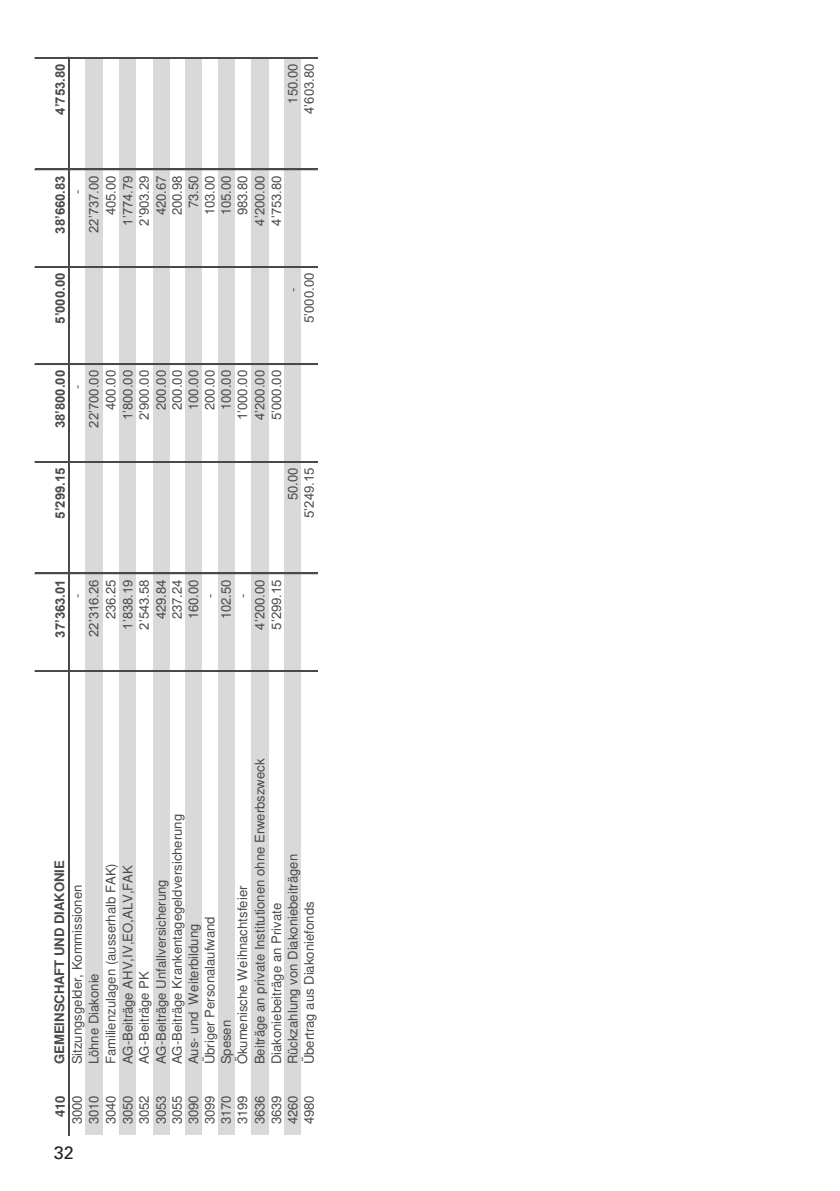
<style>
.page{position:relative;width:840px;height:1191px;background:#fff}
.page>*{position:absolute;margin:0;border:0;box-sizing:border-box;transform-origin:0 0}
.t1{font:18px "Univers LT Std";color:#231f20}
.t2{font:13.2px "Helvetica 21";color:#48494a}
.t3{font:13.2px "Arial";color:#48494a}
.t4{font:700 13.2px "Arial";color:#48494a}
.t5{font:13.2px "Helvetica Bold 20";color:#48494a}
</style>
<div class="page">
<div style="left:85px;top:57px;width:17px;height:1077px;background:#d8d9db"></div>
<div style="left:119px;top:57px;width:17px;height:1077px;background:#d8d9db"></div>
<div style="left:153px;top:57px;width:16px;height:1077px;background:#d8d9db"></div>
<div style="left:185px;top:57px;width:17px;height:1077px;background:#d8d9db"></div>
<div style="left:218px;top:57px;width:16px;height:1077px;background:#d8d9db"></div>
<div style="left:251px;top:57px;width:17px;height:1077px;background:#d8d9db"></div>
<div style="left:284px;top:57px;width:17px;height:1077px;background:#d8d9db"></div>
<hr style="left:35px;top:671px;width:282px;height:1px;background:#48494a">
<hr style="left:35px;top:670px;width:282px;height:1px;background:#48494a">
<hr style="left:35px;top:573px;width:282px;height:1px;background:#48494a">
<hr style="left:35px;top:461px;width:282px;height:1px;background:#48494a">
<hr style="left:35px;top:363px;width:282px;height:2px;background:#48494a">
<hr style="left:35px;top:267px;width:282px;height:1px;background:#48494a">
<hr style="left:35px;top:266px;width:282px;height:1px;background:#48494a">
<hr style="left:35px;top:169px;width:282px;height:1px;background:#48494a">
<hr style="left:35px;top:58px;width:282px;height:1px;background:#48494a">
<hr style="left:35px;top:57px;width:282px;height:1px;background:#48494a">
<hr style="left:68px;top:57px;width:1px;height:1078px;background:#48494a">
<p class="t4" style="left:51px;top:115px;width:53px;rotate:-90deg">4’753.80</p>
<p class="t2" style="left:287px;top:104px;width:42px;rotate:-90deg">150.00</p>
<p class="t3" style="left:300px;top:114px;width:52px;rotate:-90deg">4’603.80</p>
<p class="t4" style="left:51px;top:234px;width:60px;rotate:-90deg">38’660.83</p>
<p class="t2" style="left:72px;top:194px;width:6px;rotate:-90deg">-</p>
<p class="t2" style="left:156px;top:215px;width:42px;rotate:-90deg">420.67</p>
<p class="t2" style="left:172px;top:215px;width:42px;rotate:-90deg">200.98</p>
<p class="t3" style="left:118px;top:226px;width:52px;rotate:-90deg">1’774.79</p>
<p class="t3" style="left:135px;top:226px;width:52px;rotate:-90deg">2’903.29</p>
<p class="t2" style="left:188px;top:208px;width:34px;rotate:-90deg">73.50</p>
<p class="t2" style="left:204px;top:215px;width:42px;rotate:-90deg">103.00</p>
<p class="t2" style="left:221px;top:215px;width:42px;rotate:-90deg">105.00</p>
<p class="t2" style="left:237px;top:215px;width:42px;rotate:-90deg">983.80</p>
<p class="t2" style="left:106px;top:215px;width:42px;rotate:-90deg">405.00</p>
<p class="t3" style="left:267px;top:226px;width:52px;rotate:-90deg">4’753.80</p>
<p class="t3" style="left:250px;top:226px;width:52px;rotate:-90deg">4’200.00</p>
<p class="t3" style="left:85px;top:233px;width:59px;rotate:-90deg">22’737.00</p>
<p class="t4" style="left:51px;top:324px;width:53px;rotate:-90deg">5’000.00</p>
<p class="t2" style="left:287px;top:292px;width:6px;rotate:-90deg">-</p>
<p class="t3" style="left:300px;top:323px;width:52px;rotate:-90deg">5’000.00</p>
<p class="t4" style="left:51px;top:428px;width:60px;rotate:-90deg">38’800.00</p>
<p class="t2" style="left:72px;top:389px;width:6px;rotate:-90deg">-</p>
<p class="t2" style="left:156px;top:410px;width:42px;rotate:-90deg">200.00</p>
<p class="t2" style="left:172px;top:410px;width:42px;rotate:-90deg">200.00</p>
<p class="t2" style="left:204px;top:410px;width:42px;rotate:-90deg">200.00</p>
<p class="t2" style="left:221px;top:410px;width:42px;rotate:-90deg">100.00</p>
<p class="t2" style="left:188px;top:410px;width:42px;rotate:-90deg">100.00</p>
<p class="t2" style="left:106px;top:410px;width:42px;rotate:-90deg">400.00</p>
<p class="t3" style="left:118px;top:420px;width:52px;rotate:-90deg">1’800.00</p>
<p class="t3" style="left:267px;top:420px;width:52px;rotate:-90deg">5’000.00</p>
<p class="t3" style="left:135px;top:420px;width:52px;rotate:-90deg">2’900.00</p>
<p class="t3" style="left:233px;top:420px;width:52px;rotate:-90deg">1’000.00</p>
<p class="t3" style="left:250px;top:420px;width:52px;rotate:-90deg">4’200.00</p>
<p class="t3" style="left:85px;top:428px;width:59px;rotate:-90deg">22’700.00</p>
<p class="t4" style="left:51px;top:518px;width:53px;rotate:-90deg">5’299.15</p>
<p class="t3" style="left:300px;top:518px;width:52px;rotate:-90deg">5’249.15</p>
<p class="t2" style="left:287px;top:500px;width:34px;rotate:-90deg">50.00</p>
<p class="t4" style="left:51px;top:637px;width:60px;rotate:-90deg">37’363.01</p>
<p class="t2" style="left:72px;top:598px;width:6px;rotate:-90deg">-</p>
<p class="t2" style="left:156px;top:619px;width:42px;rotate:-90deg">429.84</p>
<p class="t2" style="left:172px;top:619px;width:42px;rotate:-90deg">237.24</p>
<p class="t2" style="left:106px;top:619px;width:42px;rotate:-90deg">236.25</p>
<p class="t3" style="left:118px;top:629px;width:52px;rotate:-90deg">1’838.19</p>
<p class="t3" style="left:135px;top:629px;width:52px;rotate:-90deg">2’543.58</p>
<p class="t2" style="left:188px;top:619px;width:42px;rotate:-90deg">160.00</p>
<p class="t3" style="left:85px;top:637px;width:59px;rotate:-90deg">22’316.26</p>
<p class="t2" style="left:204px;top:598px;width:6px;rotate:-90deg">-</p>
<p class="t2" style="left:221px;top:619px;width:42px;rotate:-90deg">102.50</p>
<p class="t2" style="left:237px;top:598px;width:6px;rotate:-90deg">-</p>
<p class="t3" style="left:267px;top:629px;width:52px;rotate:-90deg">5’299.15</p>
<p class="t3" style="left:250px;top:629px;width:52px;rotate:-90deg">4’200.00</p>
<p class="t2" style="left:254px;top:1064px;width:307px;rotate:-90deg">Beiträge an private Institutionen ohne Erwerbszweck</p>
<p class="t2" style="left:172px;top:1064px;width:252px;rotate:-90deg">AG-Beiträge Krankentagegeldversicherung</p>
<p class="t2" style="left:287px;top:1064px;width:212px;rotate:-90deg">Rückzahlung von Diakoniebeiträgen</p>
<p class="t5" style="left:52px;top:1064px;width:205px;rotate:-90deg">GEMEINSCHAFT UND DIAKONIE</p>
<p class="t2" style="left:106px;top:1064px;width:203px;rotate:-90deg">Familienzulagen (ausserhalb FAK)</p>
<p class="t2" style="left:122px;top:1064px;width:201px;rotate:-90deg">AG-Beiträge AHV,IV,EO,ALV,FAK</p>
<p class="t2" style="left:156px;top:1064px;width:186px;rotate:-90deg">AG-Beiträge Unfallversicherung</p>
<p class="t2" style="left:72px;top:1064px;width:181px;rotate:-90deg">Sitzungsgelder, Kommissionen</p>
<p class="t2" style="left:237px;top:1064px;width:180px;rotate:-90deg">Ökumenische Weihnachtsfeier</p>
<p class="t2" style="left:304px;top:1064px;width:164px;rotate:-90deg">Übertrag aus Diakoniefonds</p>
<p class="t2" style="left:271px;top:1064px;width:163px;rotate:-90deg">Diakoniebeiträge an Private</p>
<p class="t2" style="left:204px;top:1064px;width:150px;rotate:-90deg">Übriger Personalaufwand</p>
<p class="t2" style="left:188px;top:1064px;width:142px;rotate:-90deg">Aus- und Weiterbildung</p>
<p class="t2" style="left:139px;top:1064px;width:95px;rotate:-90deg">AG-Beiträge PK</p>
<p class="t2" style="left:88px;top:1064px;width:93px;rotate:-90deg">Löhne Diakonie</p>
<p class="t2" style="left:221px;top:1064px;width:46px;rotate:-90deg">Spesen</p>
<p class="t5" style="left:53px;top:1117px;width:23px;rotate:-90deg">410</p>
<p class="t2" style="left:172px;top:1124px;width:31px;rotate:-90deg">3055</p>
<p class="t2" style="left:254px;top:1124px;width:31px;rotate:-90deg">3636</p>
<p class="t2" style="left:139px;top:1124px;width:31px;rotate:-90deg">3052</p>
<p class="t2" style="left:204px;top:1124px;width:31px;rotate:-90deg">3099</p>
<p class="t2" style="left:237px;top:1124px;width:31px;rotate:-90deg">3199</p>
<p class="t2" style="left:271px;top:1124px;width:31px;rotate:-90deg">3639</p>
<p class="t2" style="left:88px;top:1124px;width:31px;rotate:-90deg">3010</p>
<p class="t2" style="left:106px;top:1124px;width:31px;rotate:-90deg">3040</p>
<p class="t2" style="left:122px;top:1124px;width:31px;rotate:-90deg">3050</p>
<p class="t2" style="left:188px;top:1124px;width:31px;rotate:-90deg">3090</p>
<p class="t2" style="left:221px;top:1124px;width:31px;rotate:-90deg">3170</p>
<p class="t2" style="left:287px;top:1124px;width:31px;rotate:-90deg">4260</p>
<p class="t2" style="left:304px;top:1124px;width:31px;rotate:-90deg">4980</p>
<p class="t2" style="left:72px;top:1124px;width:31px;rotate:-90deg">3000</p>
<p class="t2" style="left:156px;top:1124px;width:31px;rotate:-90deg">3053</p>
<h1 class="t1" style="left:54px;top:1141px;width:22px">32</h1>
</div>
